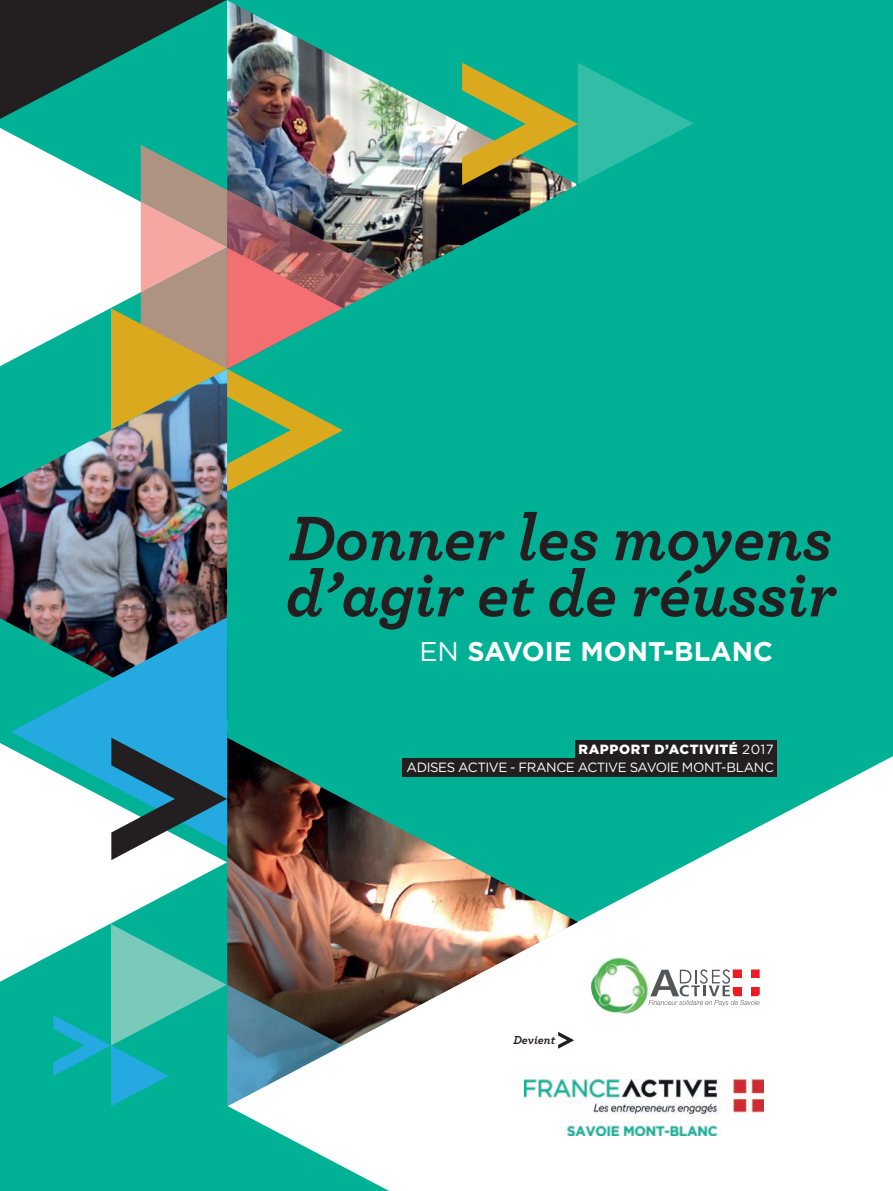
<style>
.page{position:relative;width:893px;height:1191px;background:#00b195}
.page>*{position:absolute;margin:0;border:0;box-sizing:border-box;transform-origin:0 0}
.t1{font:italic 700 66px/56.1px "Archer";letter-spacing:-.005em;color:#231f20}
.t2{font:700 27px "Gotham";color:#fff}
.t3{font:13.35px "Gotham";letter-spacing:-.035em;color:#fff}
.t4{font:900 13.35px "Gotham HTF";letter-spacing:.04em;color:#fff}
.t5{font:italic 700 12.15px "Archer";color:#231f20}
.s1{font-weight:400}
.s2{font-family:"Gotham";font-weight:400}
</style>
<div class="page">
<img style="left:227px;top:0;width:350px;height:248px">
<svg style="left:0;top:128px;width:141px;height:238px;fill:#fff"></svg>
<svg style="left:0;top:0;width:226px;height:119px"></svg>
<svg style="left:0;top:743px;width:227px;height:238px;fill:#fff"></svg>
<svg style="left:229px;top:756px;width:664px;height:435px;fill:#fff"></svg>
<img style="left:227px;top:737px;width:351px;height:369px">
<img style="left:0;top:430px;width:227px;height:194px">
<img style="left:141px;top:145px;width:257px;height:57px">
<img style="left:227px;top:190px;width:171px;height:12px">
<svg style="left:11px;top:617px;width:216px;height:229px"></svg>
<svg style="left:462px;top:63px;width:232px;height:122px"></svg>
<img style="left:111px;top:202px;width:346px;height:289px">
<svg style="left:111px;top:737px;width:116px;height:123px;background:#40869a"></svg>
<svg style="left:53px;top:924px;width:290px;height:183px"></svg>
<div style="left:575px;top:740px;width:202px;height:19px;background:#231f20"></div>
<div style="left:403px;top:758px;width:374px;height:18px;background:#231f20"></div>
<div style="left:514px;top:1068px;width:260px;height:78px;background:#fff"></div>
<img style="left:525px;top:1080px;width:238px;height:55px">
<svg style="left:558px;top:1031px;width:16px;height:17px"></svg>
<div style="left:579px;top:954px;width:195px;height:63px;background:#fff"></div>
<svg style="left:648px;top:969px;width:112px;height:37px"></svg>
<img style="left:591px;top:956px;width:59px;height:58px;border-radius:29px">
<h1 class="t1" style="left:285px;top:505px;width:552px">Donner les moyens d’agir et de réussir</h1>
<h2 class="t2" style="left:419px;top:633px;width:355px"><span class="s1">EN</span> SAVOIE MONT-BLANC</h2>
<p class="t4" style="left:578px;top:742px;width:197px">RAPPORT D’ACTIVITÉ <span class="s2">2017</span></p>
<p class="t3" style="left:407px;top:758px;width:369px">ADISES ACTIVE - FRANCE ACTIVE SAVOIE MONT-BLANC</p>
<p class="t5" style="left:513px;top:1030px;width:44px">Devient</p>
</div>
